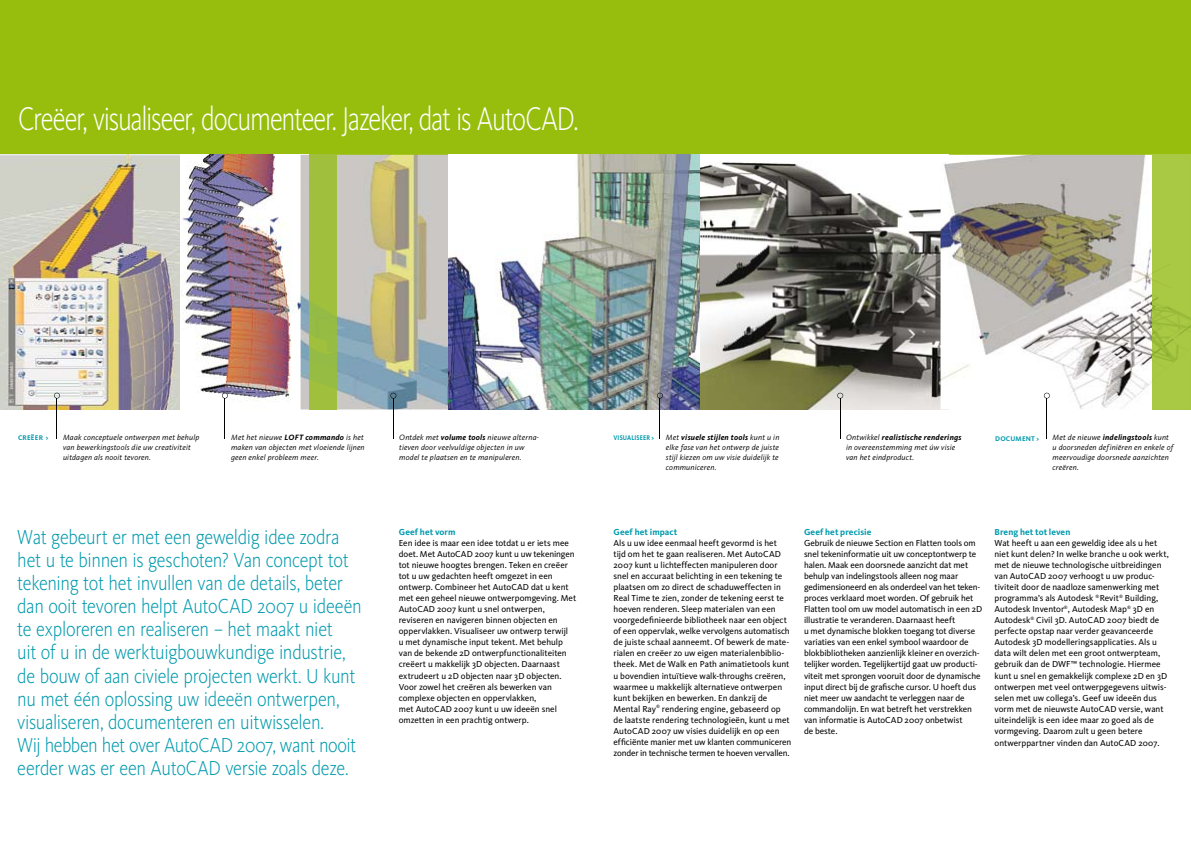
<style>
.page{position:relative;width:1191px;height:842px;background:#fff}
.page>*{position:absolute;margin:0;border:0;box-sizing:border-box;transform-origin:0 0}
.t1{font:300 34px "Kievit";letter-spacing:-.05em;color:#fff;scale:.79 1}
.t2{font:300 21px/23px "Kievit";letter-spacing:-.02em;color:#0099ad;scale:.88 1}
.t3{font:9px/11px "Kievit";color:#000}
.t4{font:700 9px "Kievit";letter-spacing:.01em;color:#0099ad}
.t5{font:italic 8px/10px "Kievit";letter-spacing:.025em;color:#000}
.t6{font:700 7px "Kievit";letter-spacing:.025em;color:#0099ad}
.t7{font:700 7px "Kievit";letter-spacing:.025em;color:#0099ad;scale:.85 1}
.s1{font-weight:700}
</style>
<div class="page">
<div style="left:0;top:0;width:1191px;height:205px;background:#97be0d"></div>
<img style="left:0;top:155px;width:180px;height:254px">
<img style="left:180px;top:155px;width:120px;height:254px">
<img style="left:300px;top:155px;width:149px;height:254px">
<img style="left:449px;top:155px;width:252px;height:254px">
<img style="left:701px;top:155px;width:239px;height:254px">
<img style="left:940px;top:155px;width:212px;height:254px">
<hr style="left:393px;top:398px;width:1px;height:41px;background:#000">
<svg style="left:390px;top:393px;width:6px;height:5px"></svg>
<hr style="left:659px;top:398px;width:1px;height:41px;background:#000">
<svg style="left:657px;top:393px;width:6px;height:5px"></svg>
<hr style="left:1046px;top:398px;width:1px;height:40px;background:#000">
<svg style="left:1043px;top:393px;width:6px;height:5px"></svg>
<hr style="left:840px;top:398px;width:1px;height:41px;background:#000">
<svg style="left:837px;top:393px;width:6px;height:5px"></svg>
<hr style="left:57px;top:398px;width:1px;height:41px;background:#000">
<svg style="left:54px;top:393px;width:6px;height:5px"></svg>
<hr style="left:225px;top:398px;width:1px;height:41px;background:#000">
<svg style="left:222px;top:393px;width:6px;height:5px"></svg>
<img style="left:1152px;top:155px;width:39px;height:254px">
<h1 class="t1" style="left:18px;top:100px;width:711px">Creëer, visualiseer, documenteer. Jazeker, dat is AutoCAD.</h1>
<p class="t6" style="left:18px;top:434px;width:32px">CREËER &gt;</p>
<p class="t5" style="left:399px;top:433px;width:141px">Ontdek met <span class="s1">volume tools</span> nieuwe alterna-</p>
<p class="t7" style="left:613px;top:434px;width:50px">VISUALISEER &gt;</p>
<p class="t5" style="left:399px;top:443px;width:127px">tieven door veelvuldige objecten in uw model te plaatsen en te manipuleren.</p>
<p class="t5" style="left:666px;top:433px;width:115px;text-align:justify">Met <span class="s1">visuele stijlen tools</span> kunt u in elke fase van het ontwerp de juiste stijl kiezen om uw visie duidelijk te communiceren.</p>
<p class="t6" style="left:995px;top:434px;width:46px">DOCUMENT &gt;</p>
<p class="t5" style="left:1052px;top:433px;width:122px">Met de nieuwe <span class="s1">indelingstools</span> kunt u doorsneden definiëren en enkele of meervoudige doorsnede aanzichten creëren.</p>
<p class="t5" style="left:63px;top:433px;width:138px">Maak conceptuele ontwerpen met behulp van bewerkingstools die uw creativiteit uitdagen als nooit tevoren.</p>
<p class="t5" style="left:231px;top:433px;width:135px">Met het nieuwe <span class="s1">LOFT commando</span> is het maken van objecten met vloeiende lijnen geen enkel probleem meer.</p>
<p class="t5" style="left:846px;top:433px;width:117px">Ontwikkel <span class="s1">realistische renderings </span>in overeenstemming met úw visie van het eindproduct.</p>
<p class="t2" style="left:17px;top:526px;width:393px">Wat gebeurt er met een geweldig idee zodra het u te binnen is geschoten? Van concept tot tekening tot het invullen van de details, beter dan ooit tevoren helpt AutoCAD 2007 u ideeën te exploreren en realiseren – het maakt niet<br>uit of u in de werktuigbouwkundige industrie, de bouw of aan civiele projecten werkt. U kunt nu met één oplossing uw ideeën ontwerpen, visualiseren, documenteren en uitwisselen.<br>Wij hebben het over AutoCAD 2007, want nooit eerder was er een AutoCAD versie zoals deze.</p>
<p class="t4" style="left:399px;top:527px;width:58px">Geef het vorm</p>
<p class="t3" style="left:399px;top:538px;width:179px">Een idee is maar een idee totdat u er iets mee doet. Met AutoCAD 2007 kunt u uw tekeningen tot nieuwe hoogtes brengen. Teken en creëer tot u uw gedachten heeft omgezet in een ontwerp. Combineer het AutoCAD dat u kent met een geheel nieuwe ontwerpomgeving. Met AutoCAD 2007 kunt u snel ontwerpen, reviseren en navigeren binnen objecten en oppervlakken. Visualiseer uw ontwerp terwijl<br>u met dynamische input tekent. Met behulp van de bekende 2D ontwerpfunctionaliteiten creëert u makkelijk 3D objecten. Daarnaast extrudeert u 2D objecten naar 3D objecten.<br>Voor zowel het creëren als bewerken van complexe objecten en oppervlakken,<br>met AutoCAD 2007 kunt u uw ideeën snel omzetten in een prachtig ontwerp.</p>
<p class="t4" style="left:613px;top:527px;width:65px">Geef het impact</p>
<p class="t3" style="left:613px;top:538px;width:179px">Als u uw idee eenmaal heeft gevormd is het tijd om het te gaan realiseren. Met AutoCAD 2007 kunt u lichteffecten manipuleren door snel en accuraat belichting in een tekening te plaatsen om zo direct de schaduweffecten in Real Time te zien, zonder de tekening eerst te hoeven renderen. Sleep materialen van een voorgedefinieerde bibliotheek naar een object of een oppervlak, welke vervolgens automatisch de juiste schaal aanneemt. Of bewerk de mate&shy;rialen en creëer zo uw eigen materialenbiblio&shy;theek. Met de Walk en Path animatietools kunt u bovendien intuïtieve walk-throughs creëren, waarmee u makkelijk alternatieve ontwerpen kunt bekijken en bewerken. En dankzij de Mental Ray<sup>®</sup> rendering engine, gebaseerd op de laatste rendering technologieën, kunt u met AutoCAD 2007 uw visies duidelijk en op een efficiënte manier met uw klanten communiceren zonder in technische termen te hoeven vervallen.</p>
<p class="t4" style="left:804px;top:527px;width:69px">Geef het precisie</p>
<p class="t3" style="left:804px;top:538px;width:180px">Gebruik de nieuwe Section en Flatten tools om snel tekeninformatie uit uw conceptontwerp te halen. Maak een doorsnede aanzicht dat met behulp van indelingstools alleen nog maar gedimensioneerd en als onderdeel van het teken&shy;proces verklaard moet worden. Of gebruik het Flatten tool om uw model automatisch in een 2D illustratie te veranderen. Daarnaast heeft<br>u met dynamische blokken toegang tot diverse variaties van een enkel symbool waardoor de blokbibliotheken aanzienlijk kleiner en overzich&shy;telijker worden. Tegelijkertijd gaat uw producti&shy;viteit met sprongen vooruit door de dynamische input direct bij de grafische cursor. U hoeft dus niet meer uw aandacht te verleggen naar de commandolijn. En wat betreft het verstrekken van informatie is AutoCAD 2007 onbetwist<br>de beste.</p>
<p class="t4" style="left:994px;top:527px;width:77px">Breng het tot leven</p>
<p class="t3" style="left:994px;top:538px;width:176px">Wat heeft u aan een geweldig idee als u het niet kunt delen? In welke branche u ook werkt, met de nieuwe technologische uitbreidingen van AutoCAD 2007 verhoogt u uw produc&shy;tiviteit door de naadloze samenwerking met programma’s als Autodesk <sup>®</sup>Revit<sup>®</sup> Building, Autodesk Inventor<sup>®</sup>, Autodesk Map<sup>®</sup> 3D en Autodesk<sup>®</sup> Civil 3D. AutoCAD 2007 biedt de perfecte opstap naar verder geavanceerde Autodesk 3D modelleringsapplicaties. Als u data wilt delen met een groot ontwerpteam, gebruik dan de DWF™ technologie. Hiermee kunt u snel en gemakkelijk complexe 2D en 3D ontwerpen met veel ontwerpgegevens uitwis&shy;selen met uw collega’s. Geef uw ideeën dus vorm met de nieuwste AutoCAD versie, want uiteindelijk is een idee maar zo goed als de vormgeving. Daarom zult u geen betere</p>
<p class="t3" style="left:994px;top:737px;width:166px">ontwerppartner vinden dan AutoCAD 2007.</p>
</div>
